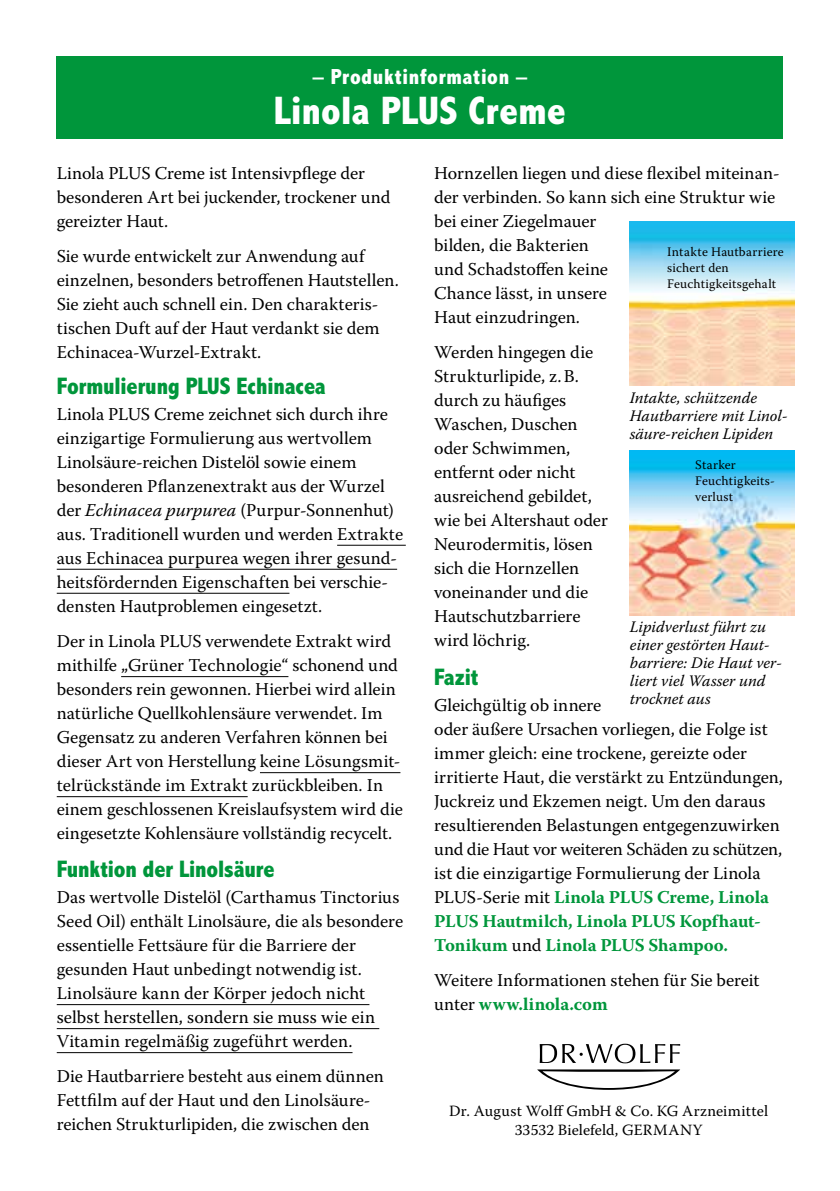
<style>
.page{position:relative;width:840px;height:1191px;background:#fff}
.page>*{position:absolute;margin:0;border:0;box-sizing:border-box;transform-origin:0 0}
.t1{font:800 condensed 40px "Abadi MT Pro";letter-spacing:.01em;color:#fff}
.t2{font:800 condensed 24px "Abadi MT Pro";letter-spacing:-.005em;color:#00963b}
.t3{font:800 condensed 22px "Abadi MT Pro";letter-spacing:.03em;color:#fff}
.t4{font:18px/24px "Warnock Pro";color:#000}
.t5{font:italic 16px/18px "Warnock Pro";color:#000}
.t6{font:15.6px/18.8px "Warnock Pro";letter-spacing:.01em;color:#000;text-align:center}
.t7{font:13px/16px "Warnock Pro";letter-spacing:.01em;color:#000}
.s1{font-style:italic}
.s2{font-weight:700;color:#00963b}
</style>
<div class="page">
<hr style="left:337px;top:545px;width:68px;height:1px;background:#000">
<hr style="left:57px;top:569px;width:340px;height:1px;background:#000">
<hr style="left:57px;top:593px;width:232px;height:1px;background:#000">
<hr style="left:121px;top:676px;width:167px;height:1px;background:#000">
<hr style="left:260px;top:772px;width:140px;height:1px;background:#000">
<hr style="left:57px;top:796px;width:190px;height:1px;background:#000">
<hr style="left:57px;top:1004px;width:312px;height:1px;background:#000">
<hr style="left:57px;top:1028px;width:322px;height:1px;background:#000">
<hr style="left:57px;top:1052px;width:295px;height:1px;background:#000">
<img style="left:629px;top:451px;width:164px;height:164px">
<img style="left:629px;top:221px;width:164px;height:165px">
<svg style="left:539px;top:1044px;width:17px;height:19px"></svg>
<svg style="left:562px;top:1043px;width:117px;height:20px"></svg>
<svg style="left:537px;top:1069px;width:142px;height:20px"></svg>
<div style="left:57px;top:57px;width:725px;height:82px;background:#00963b"></div>
<p class="t3" style="left:313px;top:64px;width:215px">– Produktinformation –</p>
<h1 class="t1" style="left:274px;top:89px;width:293px">Linola PLUS Creme</h1>
<p class="t4" style="left:57px;top:161px;width:335px">Linola PLUS Creme ist Intensivpflege der besonderen Art bei juckender, trockener und gereizter Haut.</p>
<p class="t4" style="left:57px;top:244px;width:343px">Sie wurde entwickelt zur Anwendung auf einzelnen, besonders betroffenen Hautstellen.<br>Sie zieht auch schnell ein. Den charakteris&shy;tischen Duft auf der Haut verdankt sie dem Echinacea-Wurzel-Extrakt.</p>
<h2 class="t2" style="left:57px;top:373px;width:270px">Formulierung PLUS Echinacea</h2>
<p class="t4" style="left:57px;top:401px;width:348px">Linola PLUS Creme zeichnet sich durch ihre einzigartige Formulierung aus wertvollem Linolsäure-reichen Distelöl sowie einem besonderen Pflanzenextrakt aus der Wurzel der <span class="s1">Echinacea purpurea</span> (Purpur-Sonnenhut) aus. Traditionell wurden und werden Extrakte aus Echinacea purpurea wegen ihrer gesund&shy;heitsfördernden Eigenschaften bei verschie&shy;densten Hautproblemen eingesetzt.</p>
<p class="t4" style="left:57px;top:629px;width:347px">Der in Linola PLUS verwendete Extrakt wird mithilfe „Grüner Technologie“ schonend und besonders rein gewonnen. Hierbei wird allein natürliche Quellkohlensäure verwendet. Im Gegensatz zu anderen Verfahren können bei dieser Art von Herstellung keine Lösungsmit&shy;telrückstände im Extrakt zurückbleiben. In einem geschlossenen Kreislaufsystem wird die eingesetzte Kohlensäure vollständig recycelt.</p>
<h2 class="t2" style="left:57px;top:856px;width:219px">Funktion der Linolsäure</h2>
<p class="t4" style="left:57px;top:884px;width:348px">Das wertvolle Distelöl (Carthamus Tinctorius Seed Oil) enthält Linolsäure, die als besondere essentielle Fettsäure für die Barriere der gesunden Haut unbedingt notwendig ist.<br>Linolsäure kann der Körper jedoch nicht selbst herstellen, sondern sie muss wie ein Vitamin regelmäßig zugeführt werden.</p>
<p class="t4" style="left:57px;top:1064px;width:328px">Die Hautbarriere besteht aus einem dünnen<br>Fettfilm auf der Haut und den Linolsäure&shy;reichen Strukturlipiden, die zwischen den</p>
<p class="t4" style="left:434px;top:161px;width:347px">Hornzellen liegen und diese flexibel miteinan&shy;der verbinden. So kann sich eine Struktur wie bei einer Ziegelmauer<br>bilden, die Bakterien<br>und Schadstoffen keine<br>Chance lässt, in unsere<br>Haut einzudringen.</p>
<p class="t4" style="left:434px;top:340px;width:175px">Werden hingegen die<br>Strukturlipide, z.B. durch zu häufiges<br>Waschen, Duschen oder Schwimmen, entfernt oder nicht ausreichend gebildet, wie bei Altershaut oder<br>Neurodermitis, lösen sich die Hornzellen voneinander und die<br>Hautschutzbarriere wird löchrig.</p>
<h2 class="t2" style="left:434px;top:663px;width:46px">Fazit</h2>
<p class="t4" style="left:434px;top:692px;width:350px">Gleichgültig ob innere<br>oder äußere Ursachen vorliegen, die Folge ist immer gleich: eine trockene, gereizte oder irritierte Haut, die verstärkt zu Entzündungen, Juckreiz und Ekzemen neigt. Um den daraus resultierenden Belastungen entgegenzuwirken und die Haut vor weiteren Schäden zu schützen, ist die einzigartige Formulierung der Linola PLUS-Serie mit <span class="s2">Linola PLUS Creme, Linola PLUS Hautmilch, Linola PLUS Kopfhaut-Tonikum</span> und <span class="s2">Linola PLUS Shampoo.</span></p>
<p class="t4" style="left:434px;top:967px;width:327px">Weitere Informationen stehen für Sie bereit unter <span class="s2">www.linola.com</span></p>
<p class="t7" style="left:666px;top:244px;width:118px">Intakte Hautbarriere sichert den<br>Feuchtigkeitsgehalt</p>
<p class="t5" style="left:629px;top:388px;width:159px">Intakte, schützende<br>Hautbarriere mit Linol&shy;säure-reichen Lipiden</p>
<p class="t7" style="left:694px;top:457px;width:81px">Starker<br>Feuchtigkeits&shy;verlust</p>
<p class="t5" style="left:629px;top:617px;width:154px">Lipidverlust führt zu einer gestörten Haut&shy;barriere: Die Haut ver&shy;liert viel Wasser und trocknet aus</p>
<p class="t6" style="left:449px;top:1101px;width:320px">Dr. August Wolff GmbH &amp; Co. KG Arzneimittel<br>33532 Bielefeld, GERMANY</p>
</div>
